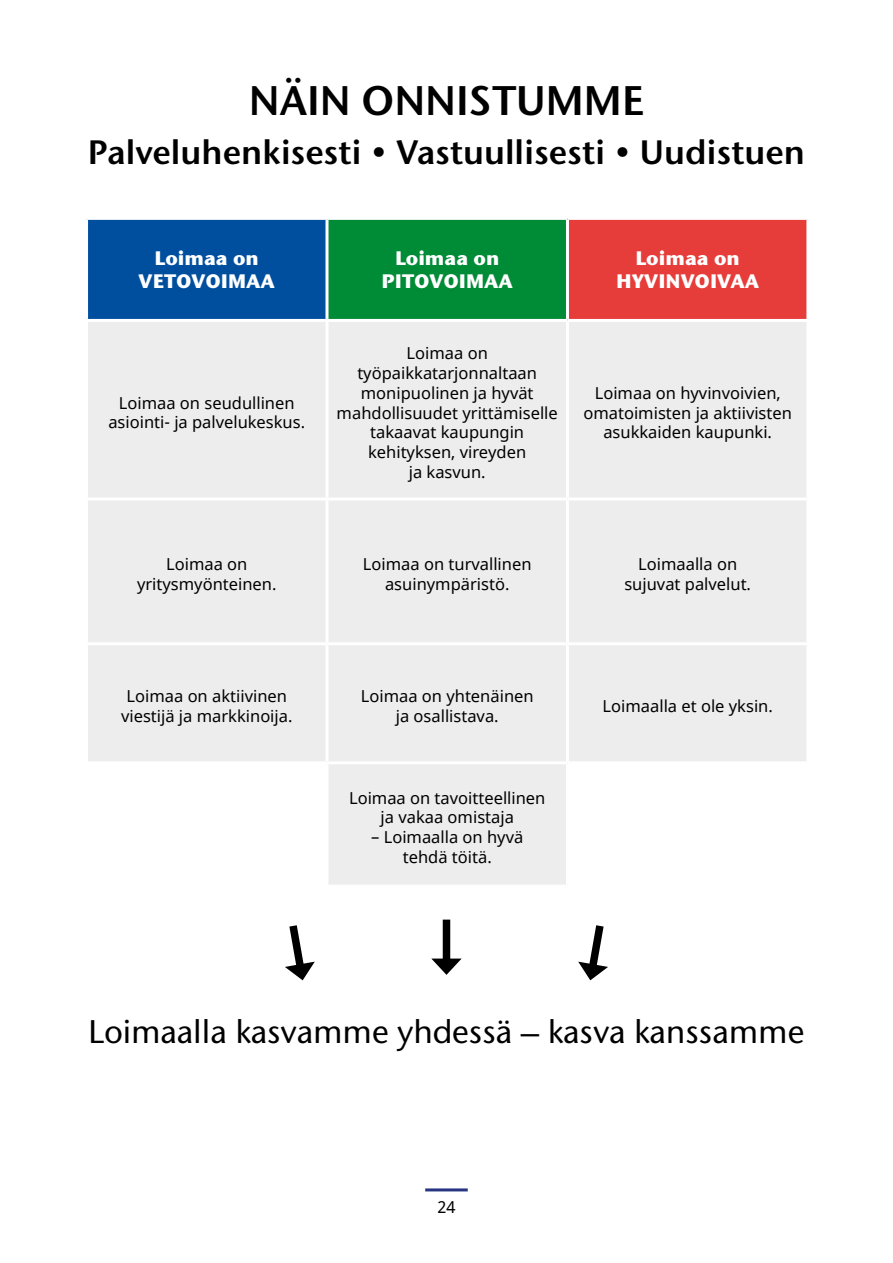
<style>
.page{position:relative;width:893px;height:1263px;background:#fff}
.page>*{position:absolute;margin:0;border:0;box-sizing:border-box;transform-origin:0 0}
.t1{font:600 41.25px "Stone Sans ITC Std";color:#000}
.t2{font:600 33.75px "Stone Sans ITC Std";color:#000}
.t3{font:500 32.7px "Stone Sans ITC Std";color:#000}
.t4{font:700 19.5px/23.4px "Stone Sans ITC Std";color:#fff;text-align:center}
.t5{font:16.5px/19.8px "Noto Sans";color:#000;text-align:center}
</style>
<div class="page">
<hr style="left:425px;top:1188px;width:43px;height:3px;background:#283583">
<div style="left:87px;top:218px;width:240px;height:102px;background:#004f9f"></div>
<div style="left:327px;top:218px;width:240px;height:102px;background:#008b37"></div>
<div style="left:567px;top:218px;width:241px;height:102px;background:#e63c3a"></div>
<svg style="left:88px;top:322px;width:718px;height:563px;fill:#ededed"></svg>
<hr style="left:85px;top:217px;width:242px;height:3px;background:#fff">
<hr style="left:85px;top:220px;width:3px;height:99px;background:#fff">
<hr style="left:327px;top:217px;width:240px;height:3px;background:#fff">
<hr style="left:325px;top:220px;width:3px;height:99px;background:#fff">
<hr style="left:567px;top:217px;width:242px;height:3px;background:#fff">
<hr style="left:566px;top:220px;width:3px;height:99px;background:#fff">
<hr style="left:806px;top:220px;width:3px;height:99px;background:#fff">
<hr style="left:85px;top:319px;width:242px;height:3px;background:#fff">
<hr style="left:327px;top:319px;width:240px;height:3px;background:#fff">
<hr style="left:325px;top:322px;width:3px;height:175px;background:#fff">
<hr style="left:567px;top:319px;width:242px;height:3px;background:#fff">
<hr style="left:566px;top:322px;width:3px;height:175px;background:#fff">
<hr style="left:85px;top:497px;width:242px;height:3px;background:#fff">
<hr style="left:327px;top:497px;width:240px;height:3px;background:#fff">
<hr style="left:325px;top:500px;width:3px;height:142px;background:#fff">
<hr style="left:567px;top:497px;width:242px;height:3px;background:#fff">
<hr style="left:566px;top:500px;width:3px;height:142px;background:#fff">
<hr style="left:85px;top:642px;width:242px;height:3px;background:#fff">
<hr style="left:327px;top:642px;width:240px;height:3px;background:#fff">
<hr style="left:325px;top:645px;width:3px;height:116px;background:#fff">
<hr style="left:567px;top:642px;width:242px;height:3px;background:#fff">
<hr style="left:566px;top:645px;width:3px;height:116px;background:#fff">
<hr style="left:85px;top:761px;width:242px;height:3px;background:#fff">
<hr style="left:327px;top:761px;width:240px;height:3px;background:#fff">
<hr style="left:325px;top:764px;width:3px;height:121px;background:#fff">
<hr style="left:567px;top:761px;width:242px;height:3px;background:#fff">
<hr style="left:566px;top:764px;width:3px;height:121px;background:#fff">
<div style="left:443px;top:919px;width:7px;height:46px;background:#000"></div>
<svg style="left:431px;top:958px;width:31px;height:17px"></svg>
<svg style="left:285px;top:925px;width:30px;height:55px"></svg>
<svg style="left:578px;top:925px;width:30px;height:55px"></svg>
<h1 class="t1" style="left:249px;top:75px;width:397px">NÄIN ONNISTUMME</h1>
<h2 class="t2" style="left:88px;top:131px;width:719px">Palveluhenkisesti • Vastuullisesti • Uudistuen</h2>
<p class="t4" style="left:139px;top:246px;width:138px">Loimaa on<br>VETOVOIMAA</p>
<p class="t4" style="left:382px;top:246px;width:133px">Loimaa on<br>PITOVOIMAA</p>
<p class="t4" style="left:616px;top:246px;width:145px">Loimaa on<br>HYVINVOIVAA</p>
<p class="t5" style="left:108px;top:393px;width:198px">Loimaa on seudullinen asiointi- ja palvelukeskus.</p>
<p class="t5" style="left:337px;top:344px;width:223px">Loimaa on työpaikkatarjonnaltaan monipuolinen ja hyvät mahdollisuudet yrittämiselle takaavat kaupungin kehityksen, vireyden<br>ja kasvun.</p>
<p class="t5" style="left:583px;top:383px;width:210px">Loimaa on hyvinvoivien, omatoimisten ja aktiivisten asukkaiden kaupunki.</p>
<p class="t5" style="left:137px;top:555px;width:141px">Loimaa on yritysmyönteinen.</p>
<p class="t5" style="left:363px;top:555px;width:170px">Loimaa on turvallinen asuinympäristö.</p>
<p class="t5" style="left:624px;top:555px;width:128px">Loimaalla on sujuvat palvelut.</p>
<p class="t5" style="left:121px;top:687px;width:173px">Loimaa on aktiivinen viestijä ja markkinoija.</p>
<p class="t5" style="left:361px;top:687px;width:174px">Loimaa on yhtenäinen ja osallistava.</p>
<p class="t5" style="left:603px;top:697px;width:172px">Loimaalla et ole yksin.</p>
<p class="t5" style="left:349px;top:788px;width:198px">Loimaa on tavoitteellinen ja vakaa omistaja</p>
<p class="t5" style="left:371px;top:828px;width:152px">– Loimaalla on hyvä tehdä töitä.</p>
<h3 class="t3" style="left:89px;top:1011px;width:717px">Loimaalla kasvamme yhdessä – kasva kanssamme</h3>
<p class="t5" style="left:437px;top:1197px;width:20px">24</p>
</div>
